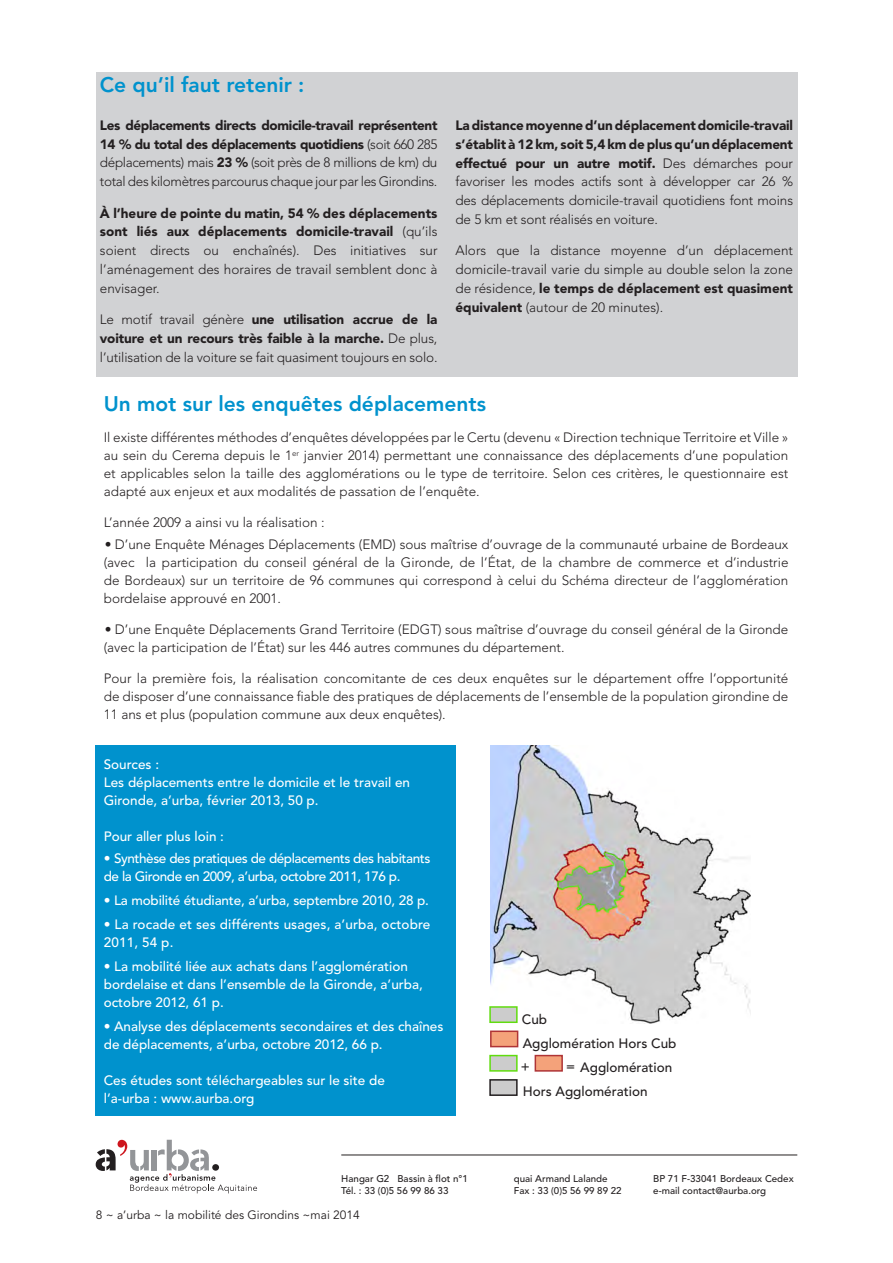
<style>
.page{position:relative;width:893px;height:1263px;background:#fff}
.page>*{position:absolute;margin:0;border:0;box-sizing:border-box;transform-origin:0 0}
.t1{font:800 21px "Avenir LT Std";color:#0092cd}
.t2{font:300 13.5px/18.8px "Avenir LT Std";color:#231f20;text-align:justify}
.t3{font:500 13.5px/18px "Avenir LT Std";color:#fff}
.t4{font:500 13.5px/18px "Avenir LT Std";letter-spacing:-.03em;color:#fff}
.t5{font:500 13.5px "Avenir LT Std";color:#231f20}
.t6{font:12px "Avenir LT Std";color:#231f20}
.t7{font:500 9.75px "Avenir LT Std";color:#231f20}
.s1{font-weight:900}
</style>
<div class="page">
<svg style="left:96px;top:1140px;width:161px;height:53px"></svg>
<hr style="left:341px;top:1155px;width:456px;height:1px;background:#231f20">
<div style="left:95px;top:746px;width:361px;height:370px;background:#0092cd"></div>
<img style="left:490px;top:745px;width:261px;height:278px">
<div style="left:489px;top:1006px;width:29px;height:17px;background:#ccc;border:2px solid #61dc0f"></div>
<div style="left:489px;top:1055px;width:29px;height:17px;background:#ccc;border:2px solid #61dc0f"></div>
<div style="left:489px;top:1079px;width:29px;height:17px;background:#ccc;border:2px solid #231f20"></div>
<div style="left:490px;top:1030px;width:28px;height:17px;background:#f4a27a;border:2px solid #af3436"></div>
<div style="left:535px;top:1055px;width:28px;height:17px;background:#f4a27a;border:2px solid #af3436"></div>
<div style="left:96px;top:72px;width:701px;height:305px;background:#d1d2d4"></div>
<p class="t1" style="left:100px;top:73px;width:206px">Ce qu’il faut retenir :</p>
<p class="t2" style="left:100px;top:116px;width:339px"><span class="s1">Les déplacements directs domicile-travail représentent 14 % du total des déplacements quotidiens</span> (soit 660 285 déplacements) mais <span class="s1">23 %</span> (soit près de 8 millions de km) du total des kilomètres parcourus chaque jour par les Girondins.</p>
<p class="t2" style="left:100px;top:204px;width:339px"><span class="s1">À l’heure de pointe du matin, 54 % des déplacements sont liés aux déplacements domicile-travail</span> (qu’ils soient directs ou enchaînés). Des initiatives sur l’aménagement des horaires de travail semblent donc à envisager.</p>
<p class="t2" style="left:100px;top:310px;width:339px">Le motif travail génère <span class="s1">une utilisation accrue de la voiture et un recours très faible à la marche.</span> De plus, l’utilisation de la voiture se fait quasiment toujours en solo.</p>
<p class="t2" style="left:455px;top:116px;width:339px"><span class="s1">La distance moyenne d’un déplacement domicile-travail s’établit à 12 km, soit 5,4 km de plus qu’un déplacement effectué pour un autre motif.</span> Des démarches pour favoriser les modes actifs sont à développer car 26 % des déplacements domicile-travail quotidiens font moins de 5 km et sont réalisés en voiture.</p>
<p class="t2" style="left:455px;top:241px;width:339px">Alors que la distance moyenne d’un déplacement domicile-travail varie du simple au double selon la zone de résidence, <span class="s1">le temps de déplacement est quasiment équivalent</span> (autour de 20 minutes).</p>
<p class="t1" style="left:104px;top:392px;width:384px">Un mot sur les enquêtes déplacements</p>
<p class="t2" style="left:104px;top:428px;width:686px;line-height:18px">Il existe différentes méthodes d’enquêtes développées par le Certu (devenu « Direction technique Territoire et Ville » au sein du Cerema depuis le 1<sup>er</sup> janvier 2014) permettant une connaissance des déplacements d’une population et applicables selon la taille des agglomérations ou le type de territoire. Selon ces critères, le questionnaire est adapté aux enjeux et aux modalités de passation de l’enquête.</p>
<p class="t2" style="left:104px;top:513px;width:222px">L’année 2009 a ainsi vu la réalisation :</p>
<p class="t2" style="left:104px;top:536px;width:686px;line-height:18px">• D’une Enquête Ménages Déplacements (EMD) sous maîtrise d’ouvrage de la communauté urbaine de Bordeaux (avec la participation du conseil général de la Gironde, de l’État, de la chambre de commerce et d’industrie de Bordeaux) sur un territoire de 96 communes qui correspond à celui du Schéma directeur de l’agglomération bordelaise approuvé en 2001.</p>
<p class="t2" style="left:104px;top:620px;width:686px;line-height:18px">• D’une Enquête Déplacements Grand Territoire (EDGT) sous maîtrise d’ouvrage du conseil général de la Gironde (avec la participation de l’État) sur les 446 autres communes du département.</p>
<p class="t2" style="left:104px;top:669px;width:686px;line-height:18px">Pour la première fois, la réalisation concomitante de ces deux enquêtes sur le département offre l’opportunité de disposer d’une connaissance fiable des pratiques de déplacements de l’ensemble de la population girondine de 11 ans et plus (population commune aux deux enquêtes).</p>
<p class="t3" style="left:104px;top:755px;width:57px">Sources :</p>
<p class="t3" style="left:104px;top:773px;width:308px">Les déplacements entre le domicile et le travail en<br>Gironde, a’urba, février 2013, 50 p.</p>
<p class="t3" style="left:104px;top:827px;width:122px">Pour aller plus loin :</p>
<p class="t4" style="left:104px;top:850px;width:328px">• Synthèse des pratiques de déplacements des habitants de la Gironde en 2009, a’urba, octobre 2011, 176 p.</p>
<p class="t3" style="left:104px;top:892px;width:327px">• La mobilité étudiante, a’urba, septembre 2010, 28 p.</p>
<p class="t3" style="left:104px;top:916px;width:328px">• La rocade et ses différents usages, a’urba, octobre<br>2011, 54 p.</p>
<p class="t3" style="left:104px;top:958px;width:321px">• La mobilité liée aux achats dans l’agglomération bordelaise et dans l’ensemble de la Gironde, a’urba, octobre 2012, 61 p.</p>
<p class="t3" style="left:104px;top:1018px;width:341px">• Analyse des déplacements secondaires et des chaînes de déplacements, a’urba, octobre 2012, 66 p.</p>
<p class="t3" style="left:104px;top:1072px;width:283px">Ces études sont téléchargeables sur le site de</p>
<p class="t3" style="left:104px;top:1090px;width:152px">l’a-urba : www.aurba.org</p>
<p class="t5" style="left:522px;top:1011px;width:27px">Cub</p>
<p class="t5" style="left:521px;top:1058px;width:10px">+</p>
<p class="t5" style="left:566px;top:1059px;width:107px">= Agglomération</p>
<p class="t5" style="left:523px;top:1035px;width:155px">Agglomération Hors Cub</p>
<p class="t5" style="left:523px;top:1083px;width:126px">Hors Agglomération</p>
<p class="t7" style="left:341px;top:1173px;width:128px">Hangar G2 Bassin à flot n°1</p>
<p class="t7" style="left:514px;top:1173px;width:95px">quai Armand Lalande</p>
<p class="t7" style="left:653px;top:1173px;width:142px">BP 71 F-33041 Bordeaux Cedex</p>
<p class="t7" style="left:341px;top:1185px;width:109px">Tél. : 33 (0)5 56 99 86 33</p>
<p class="t7" style="left:514px;top:1185px;width:109px">Fax : 33 (0)5 56 99 89 22</p>
<p class="t7" style="left:653px;top:1185px;width:114px">e-mail contact@aurba.org</p>
<p class="t6" style="left:96px;top:1207px;width:266px">8 ~ a’urba ~ la mobilité des Girondins ~mai 2014</p>
</div>
